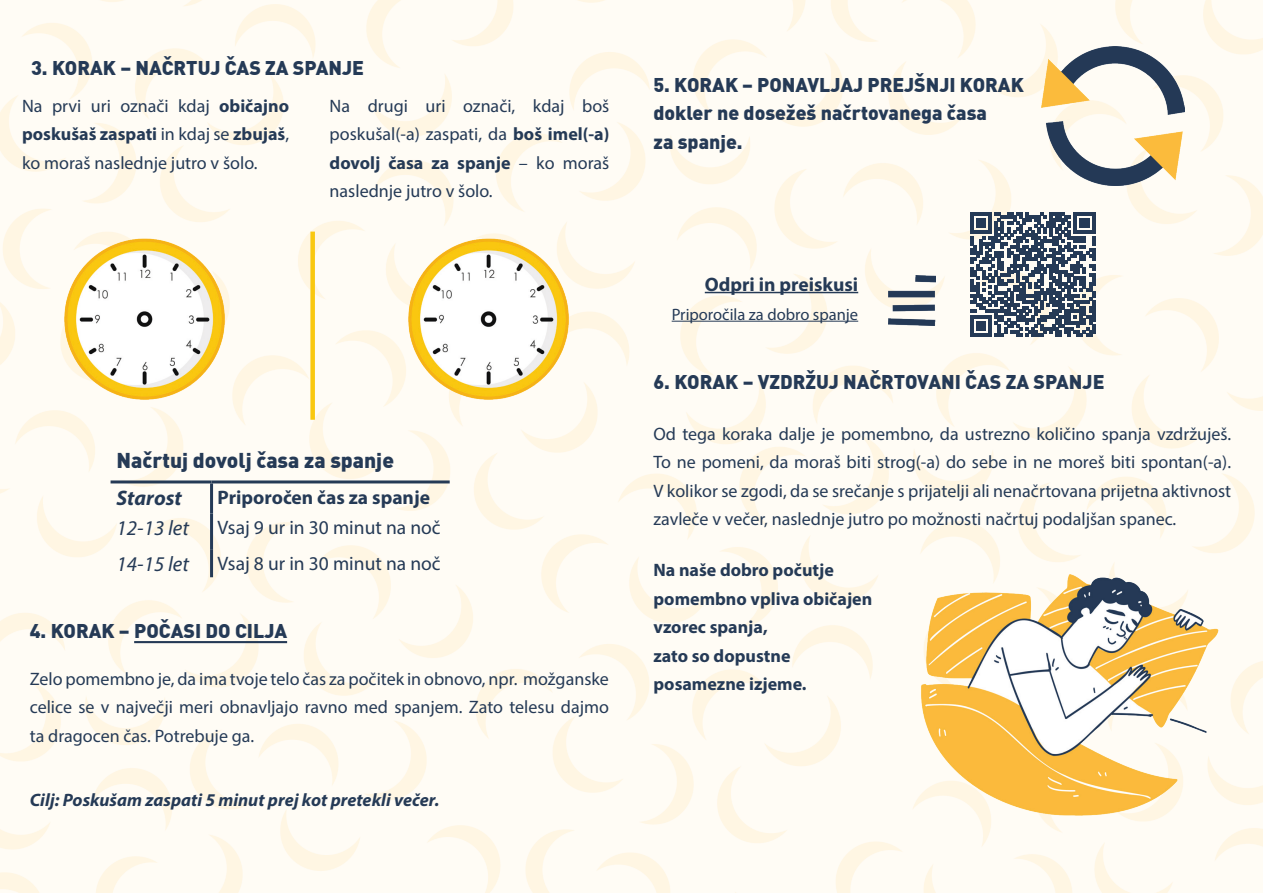
<style>
.page{position:relative;width:1263px;height:893px;background:#fff}
.page>*{position:absolute;margin:0;border:0;box-sizing:border-box;transform-origin:0 0}
.t1{font:900 21px "DINCE";color:#253a56}
.t2{font:italic 21px "Myriad Pro";color:#253a56}
.t3{font:italic 700 21px "Myriad Pro";color:#253a56}
.t4{font:900 19.5px/28.5px "DINCE";color:#253a56}
.t5{font:19.5px "Myriad Pro";color:#253a56}
.t6{font:700 19.5px "Myriad Pro";color:#253a56}
.t7{font:18px/28.5px "Myriad Pro";color:#253a56;text-align:justify}
.t8{font:700 18px/28.5px "Myriad Pro";color:#253a56}
.t9{font:italic 700 18px "Myriad Pro";color:#253a56}
.t10{font:16.5px "Myriad Pro";color:#253a56}
.s1{font-weight:700}
</style>
<div class="page">
<img style="left:0;top:0;width:1263px;height:893px">
<img style="left:32px;top:206px;width:226px;height:226px">
<img style="left:375px;top:206px;width:226px;height:226px">
<div style="left:310px;top:232px;width:5px;height:188px;background:#f9c810"></div>
<hr style="left:111px;top:480px;width:101px;height:3px;background:#253a56">
<hr style="left:212px;top:480px;width:238px;height:3px;background:#253a56">
<hr style="left:210px;top:483px;width:3px;height:30px;background:#253a56">
<hr style="left:210px;top:513px;width:3px;height:36px;background:#253a56">
<hr style="left:210px;top:549px;width:3px;height:28px;background:#253a56">
<hr style="left:134px;top:641px;width:153px;height:2px;background:#253a56">
<img style="left:878px;top:545px;width:353px;height:282px">
<img style="left:1041px;top:47px;width:144px;height:139px">
<svg style="left:970px;top:212px;width:125px;height:125px"></svg>
<hr style="left:705px;top:292px;width:153px;height:1px;background:#253a56">
<hr style="left:672px;top:321px;width:186px;height:1px;background:#253a56">
<img style="left:888px;top:275px;width:47px;height:50px">
<p class="t4" style="left:31px;top:53px;width:334px">3. KORAK – NAČRTUJ ČAS ZA SPANJE</p>
<p class="t7" style="left:22px;top:91px;width:269px">Na prvi uri označi kdaj <span class="s1">običajno poskušaš zaspati</span> in kdaj se <span class="s1">zbujaš</span>, ko moraš naslednje jutro v šolo.</p>
<p class="t7" style="left:330px;top:91px;width:281px">Na drugi uri označi, kdaj boš poskušal(-a) zaspati, da <span class="s1">boš imel(-a) dovolj časa za spanje</span> – ko moraš naslednje jutro v šolo.</p>
<p class="t1" style="left:117px;top:446px;width:279px">Načrtuj dovolj časa za spanje</p>
<p class="t3" style="left:117px;top:484px;width:67px">Starost</p>
<p class="t6" style="left:218px;top:485px;width:214px">Priporočen čas za spanje</p>
<p class="t2" style="left:117px;top:515px;width:74px">12-13 let</p>
<p class="t5" style="left:218px;top:515px;width:225px">Vsaj 9 ur in 30 minut na noč</p>
<p class="t2" style="left:117px;top:551px;width:74px">14-15 let</p>
<p class="t5" style="left:218px;top:551px;width:225px">Vsaj 8 ur in 30 minut na noč</p>
<p class="t4" style="left:30px;top:615px;width:259px">4. KORAK – POČASI DO CILJA</p>
<p class="t7" style="left:30px;top:664px;width:581px">Zelo pomembno je, da ima tvoje telo čas za počitek in obnovo, npr. možganske celice se v največji meri obnavljajo ravno med spanjem. Zato telesu dajmo ta dragocen čas. Potrebuje ga.</p>
<p class="t9" style="left:30px;top:789px;width:411px">Cilj: Poskušam zaspati 5 minut prej kot pretekli večer.</p>
<p class="t4" style="left:653px;top:69px;width:372px">5. KORAK – PONAVLJAJ PREJŠNJI KORAK dokler ne dosežeš načrtovanega časa</p>
<p class="t4" style="left:653px;top:126px;width:91px">za spanje.</p>
<p class="t6" style="left:705px;top:272px;width:155px">Odpri in preiskusi</p>
<p class="t10" style="left:672px;top:304px;width:188px">Priporočila za dobro spanje</p>
<p class="t4" style="left:653px;top:366px;width:453px">6. KORAK – VZDRŽUJ NAČRTOVANI ČAS ZA SPANJE</p>
<p class="t7" style="left:653px;top:419px;width:579px">Od tega koraka dalje je pomembno, da ustrezno količino spanja vzdržuješ.<br>To ne pomeni, da moraš biti strog(-a) do sebe in ne moreš biti spontan(-a).<br>V kolikor se zgodi, da se srečanje s prijatelji ali nenačrtovana prijetna aktivnost zavleče v večer, naslednje jutro po možnosti načrtuj podaljšan spanec.</p>
<p class="t8" style="left:653px;top:555px;width:220px">Na naše dobro počutje pomembno vpliva običajen vzorec spanja,</p>
<p class="t8" style="left:653px;top:641px;width:139px">zato so dopustne</p>
<p class="t8" style="left:653px;top:669px;width:155px">posamezne izjeme.</p>
</div>
